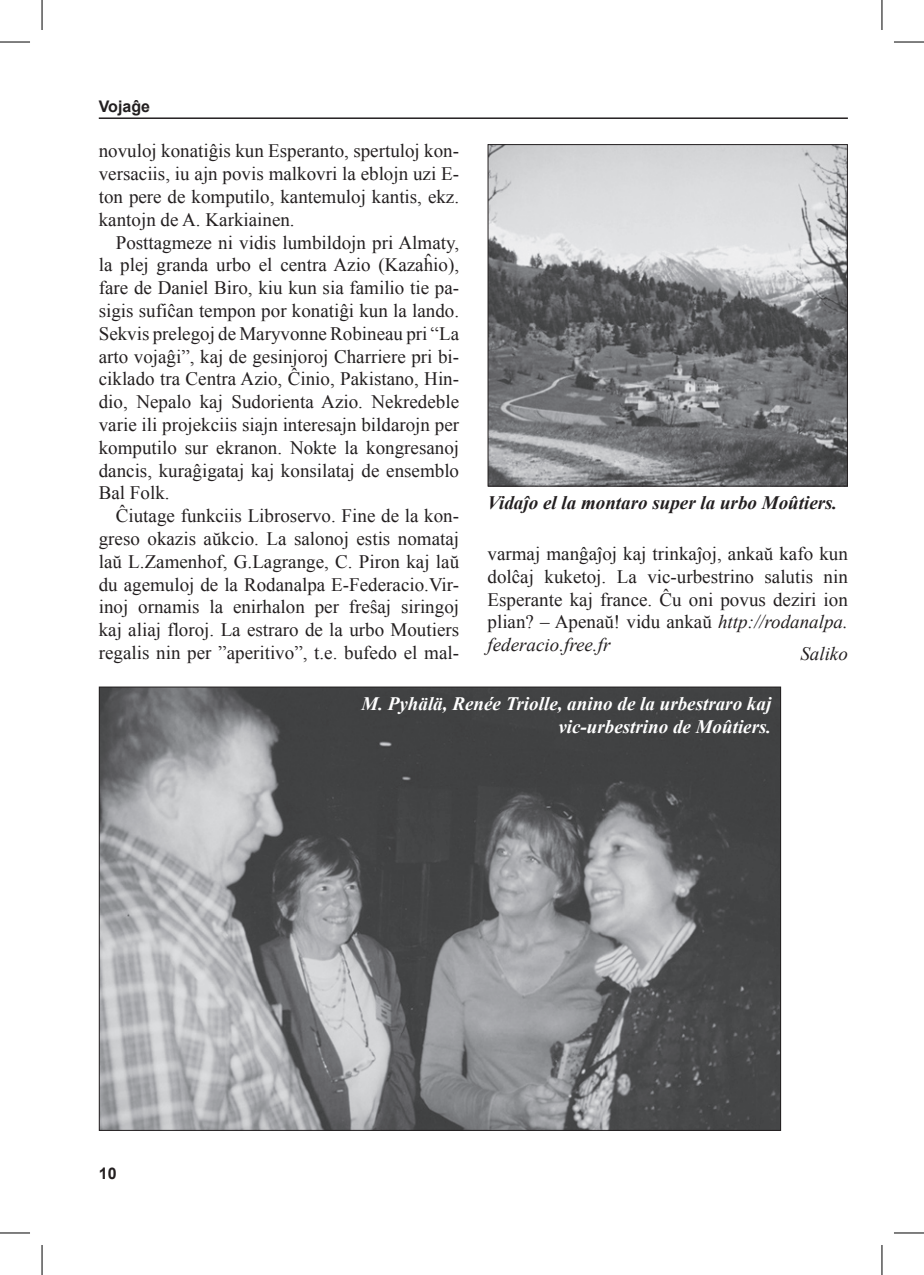
<style>
.page{position:relative;width:924px;height:1275px;background:#fff}
.page>*{position:absolute;margin:0;border:0;box-sizing:border-box;transform-origin:0 0}
.t1{font:19px/22.8px "Times Sud Euro";color:#231f20;text-align:justify}
.t2{font:italic 700 19px/22.8px "Times Sud Euro";color:#fff;text-align:right}
.t3{font:italic 700 19px "Times Sud Euro";color:#231f20}
.t4{font:italic 19px "Times Sud Euro";color:#231f20}
.t5{font:700 16px "Ariel Sud Euro";color:#231f20}
.s1{font-style:italic}
</style>
<div class="page">
<hr style="left:99px;top:117px;width:748px;height:2px;background:#231f20">
<img style="left:489px;top:146px;width:356px;height:338px">
<div style="left:487px;top:144px;width:360px;height:342px;border:1px solid #231f20"></div>
<img style="left:101px;top:688px;width:677px;height:441px">
<hr style="left:0;top:42px;width:30px;height:1px;background:#000">
<hr style="left:893px;top:42px;width:30px;height:1px;background:#000">
<hr style="left:0;top:1232px;width:30px;height:1px;background:#000">
<hr style="left:893px;top:1232px;width:30px;height:1px;background:#000">
<hr style="left:42px;top:0;width:1px;height:30px;background:#000">
<hr style="left:42px;top:1245px;width:1px;height:30px;background:#000">
<hr style="left:881px;top:0;width:1px;height:30px;background:#000">
<hr style="left:881px;top:1245px;width:1px;height:30px;background:#000">
<p class="t5" style="left:99px;top:95px;width:53px">Vojaøe</p>
<p class="t1" style="left:99px;top:139px;width:361px">novuloj konatiøis kun Esperanto, spertuloj kon&shy;versaciis, iu ajn povis malkovri la eblojn uzi E&shy;ton pere de komputilo, kantemuloj kantis, ekz. kantojn de A. Karkiainen.</p>
<p class="t1" style="left:99px;top:230px;width:362px;text-indent:17px">Posttagmeze ni vidis lumbildojn pri Almaty, la plej granda urbo el centra Azio (Kaza¶io), fare de Daniel Biro, kiu kun sia familio tie pa&shy;sigis sufiæan tempon por konatiøi kun la lando.<br>Sekvis prelegoj de Maryvonne Robineau pri “La arto vojaøi”, kaj de gesinjoroj Charriere pri bi&shy;ciklado tra Centra Azio, Æinio, Pakistano, Hin&shy;dio, Nepalo kaj Sudorienta Azio. Nekredeble varie ili projekciis siajn interesajn bildarojn per komputilo sur ekranon. Nokte la kongresanoj dancis, kuraøigataj kaj konsilataj de ensemblo Bal Folk.</p>
<p class="t1" style="left:99px;top:504px;width:362px;text-indent:17px">Æiutage funkciis Libroservo. Fine de la kon&shy;greso okazis aýkcio. La salonoj estis nomataj laý L.Zamenhof, G.Lagrange, C. Piron kaj laý du agemuloj de la Rodanalpa E-Federacio.Vir&shy;inoj ornamis la enirhalon per freþaj siringoj kaj aliaj floroj. La estraro de la urbo Moutiers regalis nin per ”aperitivo”, t.e. bufedo el mal-</p>
<p class="t3" style="left:487px;top:489px;width:351px">Vida¼o el la montaro super la urbo Moûtiers.</p>
<p class="t1" style="left:487px;top:542px;width:362px">varmaj manøa¼oj kaj trinka¼oj, ankaý kafo kun dolæaj kuketoj. La vic-urbestrino salutis nin Esperante kaj france. Æu oni povus deziri ion plian? – Apenaý! vidu ankaý <span class="s1">http://rodanalpa. federacio.free.fr</span></p>
<p class="t4" style="left:800px;top:640px;width:49px">Saliko</p>
<p class="t5" style="left:99px;top:1162px;width:19px">10</p>
<p class="t2" style="left:361px;top:692px;width:411px">M. Pyhälä, Renée Triolle, anino de la urbestraro kaj vic-urbestrino de Moûtiers.</p>
</div>
